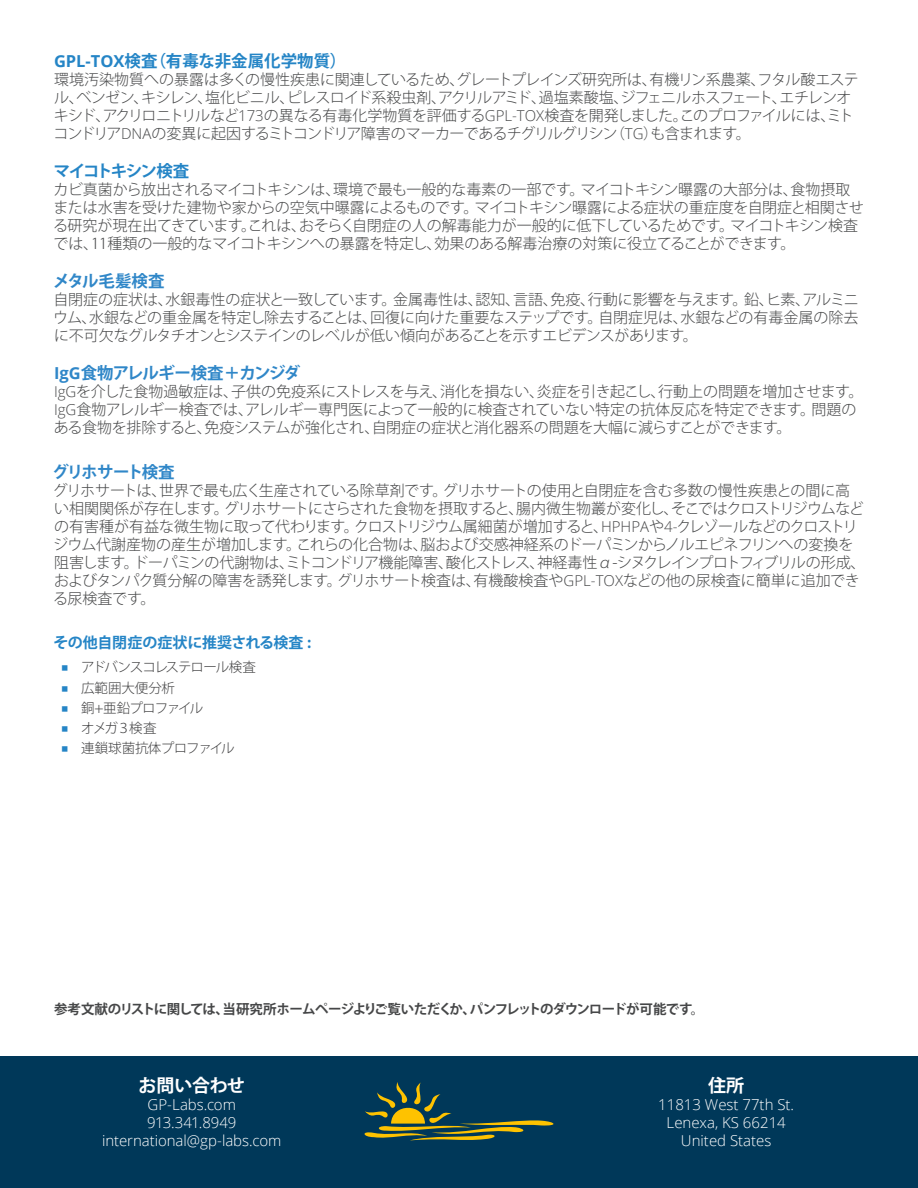
<style>
.page{position:relative;width:918px;height:1188px;background:#fff}
.page>*{position:absolute;margin:0;border:0;box-sizing:border-box;transform-origin:0 0}
.t1{font:700 18px "Koz Go Pr 6 N";letter-spacing:-.01em;color:#fff}
.Body_Text{font:700 16.5px "Koz Go Pr 6 N";letter-spacing:-.01em;color:#2585c6}
.Body_Text-2{font:700 16.5px "Koz Go Pr 6 N";letter-spacing:-.04em;color:#3087c8}
.Body_Text-3{font:700 16.5px "Koz Go Pr 6 N";letter-spacing:-.1em;color:#2585c6}
.Body_Text-4{font:700 16.5px "Koz Go Pr 6 N";letter-spacing:-.09em;color:#3087c8}
.Body_Text-5{font:700 16.5px "Koz Go Pr 6 N";letter-spacing:-.005em;color:#3087c8}
.t2{font:300 15px/18px "Koz Go Pr 6 N";letter-spacing:-.02em;color:#464748}
.t3{font:300 15px/18px "Koz Go Pr 6 N";letter-spacing:-.04em;color:#464748}
.t4{font:300 15px "Open Sans";color:#fff}
.Body_Text-6{font:700 15px "Koz Go Pr 6 N";letter-spacing:-.015em;color:#2585c6}
.t5{font:300 15px "Open Sans";letter-spacing:-.02em;color:#fff}
.t6{font:700 13.5px "Koz Go Pr 6 N";letter-spacing:-.05em;color:#464748}
.t7{font:300 13.5px "Koz Go Pr 6 N";letter-spacing:-.065em;color:#3e3e3f}
.t8{font:300 13.5px "Koz Go Pr 6 N";letter-spacing:-.04em;color:#3e3e3f}
.t9{font:300 13.5px "Koz Go Pr 6 N";letter-spacing:-.085em;color:#3e3e3f}
.t10{font:300 13.5px "Koz Go Pr 6 N";color:#3e3e3f}
.s1{font-family:"Open Sans"}
.s2{font-family:"Orator Std";font-weight:400;color:#2585c6}
</style>
<div class="page">
<div style="left:0;top:1056px;width:918px;height:132px;background:#003859"></div>
<svg style="left:364px;top:1082px;width:190px;height:59px"></svg>
<p class="Body_Text" style="left:54px;top:52px;width:294px"><span class="s1">GPL-TOX</span>検査（有毒な非金属化学物質）</p>
<p class="t3" style="left:53px;top:71px;width:807px">環境汚染物質への暴露は多くの慢性疾患に関連しているため、グレートプレインズ研究所は、有機リン系農薬、フタル酸エステル、ベンゼン、キシレン、塩化ビニル、ピレスロイド系殺虫剤、アクリルアミド、過塩素酸塩、ジフェニルホスフェート、エチレンオキシド、アクリロニトリルなど<span class="s1">173</span>の異なる有毒化学物質を評価する<span class="s1">GPL-TOX</span>検査を開発しました。このプロファイルには、ミトコンドリア<span class="s1">DNA</span>の変異に起因するミトコンドリア障害のマーカーであるチグリルグリシン（<span class="s1">TG</span>）も含まれます。</p>
<p class="Body_Text-3" style="left:54px;top:162px;width:137px">マイコトキシン検査</p>
<p class="t2" style="left:53px;top:181px;width:812px">カビ真菌から放出されるマイコトキシンは、環境で最も一般的な毒素の一部です。マイコトキシン曝露の大部分は、食物摂取または水害を受けた建物や家からの空気中曝露によるものです。マイコトキシン曝露による症状の重症度を自閉症と相関させる研究が現在出てきています。これは、おそらく自閉症の人の解毒能力が一般的に低下しているためです。マイコトキシン検査では、11種類の一般的なマイコトキシンへの暴露を特定し、効果のある解毒治療の対策に役立てることができます。</p>
<p class="Body_Text-5" style="left:53px;top:272px;width:113px">メタル毛髪検査</p>
<p class="t2" style="left:53px;top:291px;width:807px;text-align:justify">自閉症の症状は、水銀毒性の症状と一致しています。金属毒性は、認知、言語、免疫、行動に影響を与えます。鉛、ヒ素、アルミニウム、水銀などの重金属を特定し除去することは、回復に向けた重要なステップです。自閉症児は、水銀などの有毒金属の除去に不可欠なグルタチオンとシステインのレベルが低い傾向があることを示すエビデンスがあります。</p>
<p class="Body_Text-2" style="left:54px;top:363px;width:248px"><span class="s1">IgG</span>食物アレルギー検査＋カンジダ</p>
<p class="t2" style="left:54px;top:382px;width:811px"><span class="s1">IgG</span>を介した食物過敏症は、子供の免疫系にストレスを与え、消化を損ない、炎症を引き起こし、行動上の問題を増加させます。<br><span class="s1">IgG</span>食物アレルギー検査では、アレルギー専門医によって一般的に検査されていない特定の抗体反応を特定できます。問題のある食物を排除すると、免疫システムが強化され、自閉症の症状と消化器系の問題を大幅に減らすことができます。</p>
<p class="Body_Text-4" style="left:53px;top:462px;width:124px">グリホサート検査</p>
<p class="t2" style="left:53px;top:481px;width:814px">グリホサートは、世界で最も広く生産されている除草剤です。グリホサートの使用と自閉症を含む多数の慢性疾患との間に高い相関関係が存在します。グリホサートにさらされた食物を摂取すると、腸内微生物叢が変化し、そこではクロストリジウムなどの有害種が有益な微生物に取って代わります。クロストリジウム属細菌が増加すると、<span class="s1">HPHPA</span>や<span class="s1">4-</span>クレゾールなどのクロストリジウム代謝産物の産生が増加します。これらの化合物は、脳および交感神経系のドーパミンからノルエピネフリンへの変換を阻害します。ドーパミンの代謝物は、ミトコンドリア機能障害、酸化ストレス、神経毒性α-シヌクレインプロトフィブリルの形成、およびタンパク質分解の障害を誘発します。グリホサート検査は、有機酸検査や<span class="s1">GPL-TOX</span>などの他の尿検査に簡単に追加できる尿検査です。</p>
<p class="Body_Text-6" style="left:53px;top:634px;width:259px">その他自閉症の症状に推奨される検査 :</p>
<p class="t7" style="left:61px;top:660px;width:197px"><span class="s2">■</span> アドバンスコレステロール検査</p>
<p class="t10" style="left:61px;top:680px;width:116px"><span class="s2">■</span> 広範囲大便分析</p>
<p class="t9" style="left:61px;top:700px;width:144px"><span class="s2">■</span> 銅+亜鉛プロファイル</p>
<p class="t7" style="left:61px;top:721px;width:97px"><span class="s2">■</span> オメガ３検査</p>
<p class="t8" style="left:61px;top:741px;width:176px"><span class="s2">■</span> 連鎖球菌抗体プロファイル</p>
<p class="t6" style="left:54px;top:1002px;width:652px">参考文献のリストに関しては、当研究所ホームページよりご覧いただくか、パンフレットのダウンロードが可能です。</p>
<p class="t1" style="left:139px;top:1075px;width:108px">お問い合わせ</p>
<p class="t4" style="left:148px;top:1094px;width:90px">GP-Labs.com</p>
<p class="t5" style="left:147px;top:1112px;width:91px">913.341.8949</p>
<p class="t4" style="left:102px;top:1130px;width:181px">international@gp-labs.com</p>
<p class="t1" style="left:708px;top:1075px;width:37px">住所</p>
<p class="t4" style="left:658px;top:1094px;width:137px">11813 West 77th St.</p>
<p class="t4" style="left:667px;top:1112px;width:121px">Lenexa, KS 66214</p>
<p class="t4" style="left:681px;top:1130px;width:92px">United States</p>
</div>
